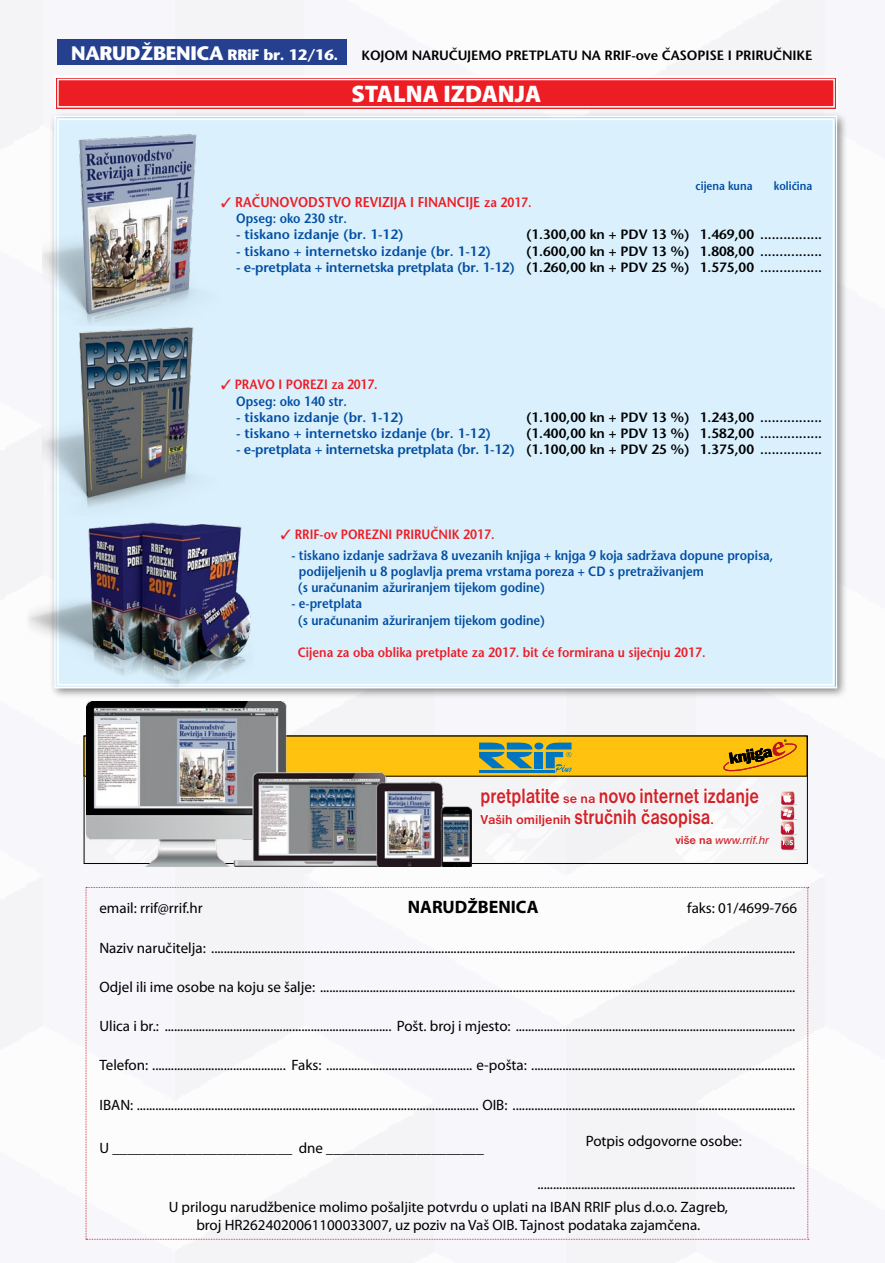
<style>
.page{position:relative;width:885px;height:1263px;background:#fff}
.page>*{position:absolute;margin:0;border:0;box-sizing:border-box;transform-origin:0 0}
.t1{font:900 24px "Myriad Pro";color:#fff}
.t2{font:700 21.6px/21.1px "Nimbus San DEE";color:#d2232a;scale:.8 1}
.t3{font:700 18px "Myriad Pro";color:#000}
.t4{font:15px/18px "Myriad Pro";color:#000;text-align:center}
.t5{font:700 15px "Stone Sans";letter-spacing:-.02em;color:#fff}
.t6{font:14.25px "Stone Sans Semi";color:#ed1d24;scale:.9 1}
.t7{font:13.5px "Stone Sans Semi";letter-spacing:-.01em;color:#000}
.t8{font:13.5px/16.2px "Stone Sans Semi";color:#034ea2;scale:.9 1}
.t9{font:13.5px "Stone Sans Semi";color:#034ea2}
.t10{font:13.5px "Stone Sans Semi";color:#ed1d24;scale:.9 1}
.t11{font:12px "Stone Sans Semi";color:#034ea2;scale:.9 1}
.t12{font:italic 11.85px "Nimbus San DEE";color:#d2232a}
.s1{font-size:19.5px}
.s2{font-size:13.5px}
.s3{color:#034ea2}
.s4{font-size:13.35px}
.s5{font-weight:700;font-style:normal}
</style>
<div class="page">
<img style="left:0;top:0;width:825px;height:1263px">
<div style="left:49px;top:111px;width:799px;height:589px;background:#000;opacity:.5"></div>
<div style="left:54px;top:115px;width:783px;height:574px;background:#daf1fd"></div>
<img style="left:26px;top:518px;width:230px;height:170px">
<svg style="left:53px;top:75px;width:783px;height:36px"></svg>
<div style="left:57px;top:79px;width:777px;height:29px;border:1px solid #fff"></div>
<div style="left:57px;top:40px;width:289px;height:25px;background:#25408f"></div>
<svg style="left:86px;top:887px;width:722px;height:353px"></svg>
<img style="left:43px;top:127px;width:178px;height:190px">
<img style="left:43px;top:317px;width:178px;height:198px">
<div style="left:84px;top:736px;width:723px;height:127px;background:#f4f4f6"></div>
<div style="left:84px;top:736px;width:723px;height:40px;background:#ffc20e"></div>
<svg style="left:723px;top:739px;width:74px;height:33px"></svg>
<hr style="left:479px;top:770px;width:75px;height:2px;background:#0076c0">
<div style="left:534px;top:742px;width:9px;height:7px;background:#0076c0;border-radius:50%"></div>
<div style="left:534px;top:752px;width:9px;height:16px;background:#0076c0"></div>
<svg style="left:479px;top:742px;width:53px;height:26px"></svg>
<svg style="left:545px;top:742px;width:26px;height:30px"></svg>
<img style="left:86px;top:702px;width:386px;height:164px">
<svg style="left:780px;top:791px;width:18px;height:59px"></svg>
<svg style="left:481px;top:788px;width:278px;height:40px"></svg>
<p class="t5" style="left:71px;top:46px;width:268px"><span class="s1">NARUDŽBENICA</span> RRiF br. 12/16.</p>
<p class="t7" style="left:361px;top:47px;width:452px">KOJOM NARUČUJEMO PRETPLATU NA RRIF-ove ČASOPISE I PRIRUČNIKE</p>
<p class="t1" style="left:351px;top:78px;width:191px">STALNA IZDANJA</p>
<p class="t11" style="left:695px;top:178px;width:65px">cijena kuna</p>
<p class="t11" style="left:773px;top:178px;width:44px">količina</p>
<p class="t6" style="left:221px;top:193px;width:346px">✓ RAČUNOVODSTVO REVIZIJA I FINANCIJE <span class="s2">za 2017.</span></p>
<p class="t8" style="left:236px;top:210px;width:124px">Opseg: oko 230 str.</p>
<p class="t9" style="left:236px;top:226px;width:169px">- tiskano izdanje (br. 1-12)</p>
<p class="t7" style="left:526px;top:226px;width:297px">(1.300,00 kn + PDV 13 %) 1.469,00 ................</p>
<p class="t9" style="left:236px;top:242px;width:256px">- tiskano + internetsko izdanje (br. 1-12)</p>
<p class="t7" style="left:526px;top:242px;width:297px">(1.600,00 kn + PDV 13 %) 1.808,00 ................</p>
<p class="t7" style="left:236px;top:259px;width:587px"><span class="s3">- e-pretplata + internetska pretplata (br. 1-12)</span> (1.260,00 kn + PDV 25 %) 1.575,00 ................</p>
<p class="t10" style="left:221px;top:376px;width:175px">✓ PRAVO I POREZI za 2017.</p>
<p class="t8" style="left:236px;top:393px;width:124px">Opseg: oko 140 str.</p>
<p class="t9" style="left:236px;top:409px;width:169px">- tiskano izdanje (br. 1-12)</p>
<p class="t7" style="left:526px;top:409px;width:297px">(1.100,00 kn + PDV 13 %) 1.243,00 ................</p>
<p class="t9" style="left:236px;top:425px;width:256px">- tiskano + internetsko izdanje (br. 1-12)</p>
<p class="t7" style="left:526px;top:425px;width:297px">(1.400,00 kn + PDV 13 %) 1.582,00 ................</p>
<p class="t7" style="left:236px;top:441px;width:587px"><span class="s3">- e-pretplata + internetska pretplata (br. 1-12)</span> (1.100,00 kn + PDV 25 %) 1.375,00 ................</p>
<p class="t10" style="left:281px;top:526px;width:239px">✓ RRIF-ov POREZNI PRIRUČNIK 2017.</p>
<p class="t8" style="left:299px;top:547px;width:528px;text-indent:-8px">- tiskano izdanje sadržava 8 uvezanih knjiga + knjga 9 koja sadržava dopune propisa, podijeljenih u 8 poglavlja prema vrstama poreza + CD s pretraživanjem</p>
<p class="t8" style="left:298px;top:579px;width:276px">(s uračunanim ažuriranjem tijekom godine)</p>
<p class="t8" style="left:291px;top:595px;width:80px">- e-pretplata</p>
<p class="t8" style="left:298px;top:612px;width:276px">(s uračunanim ažuriranjem tijekom godine)</p>
<p class="t10" style="left:298px;top:644px;width:454px">Cijena za oba oblika pretplate za 2017. bit će formirana u siječnju 2017.</p>
<p class="t2" style="left:480px;top:785px;width:349px">pretplatite <span class="s4">se na</span> novo internet izdanje<br><span class="s4">Vaših omiljenih</span> stručnih časopisa<span class="s4">.</span></p>
<p class="t12" style="left:675px;top:834px;width:95px"><span class="s5">više na</span> www.rrif.hr</p>
<p class="t4" style="left:99px;top:899px;width:105px">email: rrif@rrif.hr</p>
<p class="t3" style="left:408px;top:895px;width:132px">NARUDŽBENICA</p>
<p class="t4" style="left:687px;top:899px;width:111px">faks: 01/4699-766</p>
<p class="t4" style="left:99px;top:938px;width:697px">Naziv naručitelja: ............................................................................................................................................................................................</p>
<p class="t4" style="left:99px;top:977px;width:697px">Odjel ili ime osobe na koju se šalje: .........................................................................................................................................................</p>
<p class="t4" style="left:99px;top:1017px;width:697px">Ulica i br.: ......................................................................... Pošt. broj i mjesto: ..........................................................................................</p>
<p class="t4" style="left:99px;top:1056px;width:697px">Telefon: ........................................... Faks: ............................................... e-pošta: .....................................................................................</p>
<p class="t4" style="left:99px;top:1095px;width:697px">IBAN: .............................................................................................................. OIB: ...........................................................................................</p>
<p class="t4" style="left:99px;top:1139px;width:386px">U ________________________ dne _____________________</p>
<p class="t4" style="left:585px;top:1131px;width:158px">Potpis odgovorne osobe:</p>
<p class="t4" style="left:169px;top:1197px;width:560px">U prilogu narudžbenice molimo pošaljite potvrdu o uplati na IBAN RRIF plus d.o.o. Zagreb, broj HR2624020061100033007, uz poziv na Vaš OIB. Tajnost podataka zajamčena.</p>
</div>
